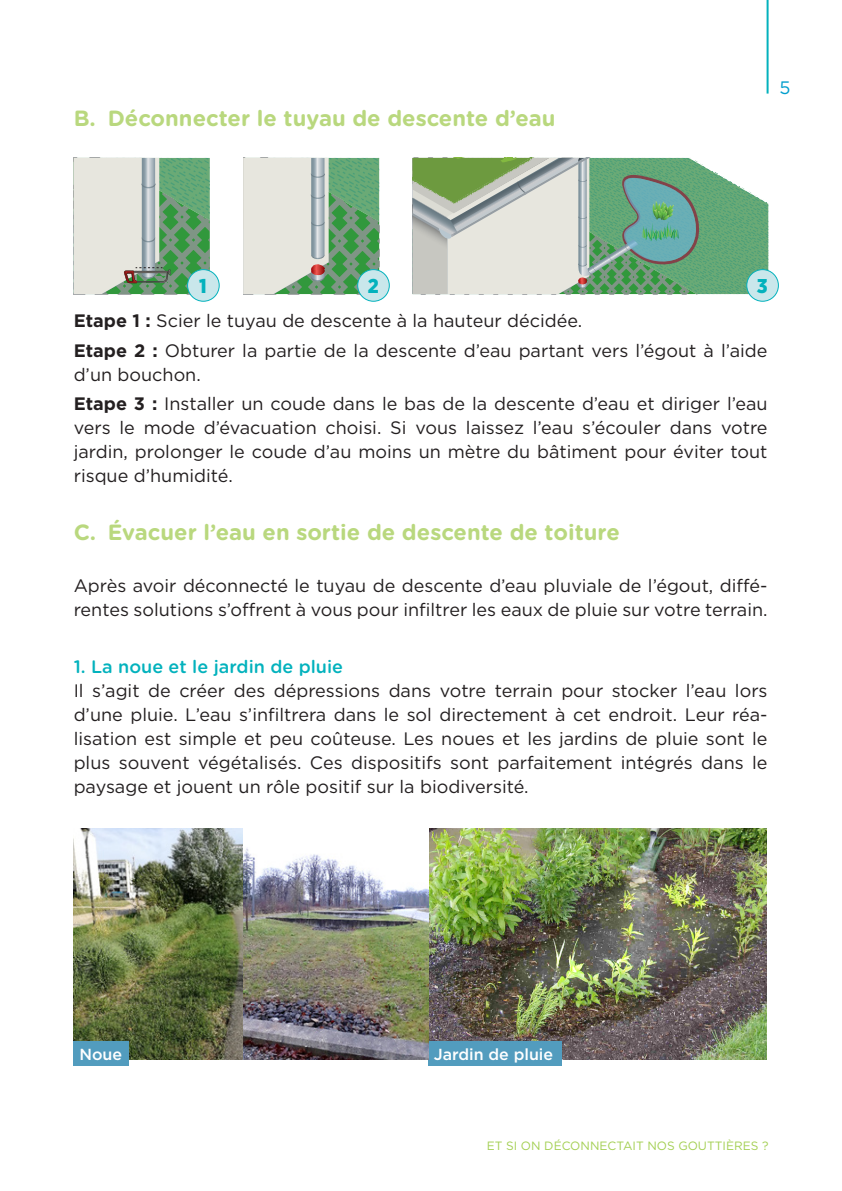
<style>
.page{position:relative;width:842px;height:1191px;background:#fff}
.page>*{position:absolute;margin:0;border:0;box-sizing:border-box;transform-origin:0 0}
.t1{font:700 22px "Gotham Rounded";color:#b9d87e}
.t2{font:900 20px "Gotham Narrow";color:#03b2bd}
.Texte_courant{font:18px/24px "Gotham";color:#231f20}
.Texte_pointiés{font:18px/24px "Gotham";color:#231f20}
.T3{font:500 18px "Gotham Rounded";color:#03b2bd}
.t3{font:18px "Gotham";color:#009ecd}
.t4{font:500 16px "Gotham";color:#fff}
.t5{font:12px "Gotham";color:#a3cf52}
.s1{font-weight:700}
</style>
<div class="page">
<hr style="left:766px;top:0;width:2px;height:94px;background:#03b2bd">
<img style="left:74px;top:828px;width:169px;height:231px">
<div style="left:74px;top:1041px;width:55px;height:24px;background:#529cbe"></div>
<img style="left:428px;top:828px;width:338px;height:231px">
<div style="left:428px;top:1041px;width:134px;height:24px;background:#529cbe"></div>
<img style="left:243px;top:848px;width:185px;height:211px">
<svg style="left:74px;top:158px;width:136px;height:136px"></svg>
<svg style="left:243px;top:158px;width:136px;height:136px"></svg>
<svg style="left:707px;top:168px;width:61px;height:126px;fill:#68a976"></svg>
<svg style="left:754px;top:239px;width:14px;height:33px"></svg>
<svg style="left:412px;top:158px;width:295px;height:136px"></svg>
<div style="left:188px;top:270px;width:31px;height:31px;background:#c9e7eb;border-radius:50%"></div>
<div style="left:187px;top:269px;width:33px;height:33px;border:1px solid #03b2bd;border-radius:50%"></div>
<div style="left:358px;top:270px;width:31px;height:31px;background:#c9e7eb;border-radius:50%"></div>
<div style="left:357px;top:269px;width:33px;height:33px;border:1px solid #03b2bd;border-radius:50%"></div>
<div style="left:747px;top:270px;width:31px;height:31px;background:#c9e7eb;border-radius:50%"></div>
<div style="left:746px;top:269px;width:33px;height:33px;border:1px solid #03b2bd;border-radius:50%"></div>
<p class="t1" style="left:74px;top:102px;width:483px">B. Déconnecter le tuyau de descente d’eau</p>
<p class="t3" style="left:780px;top:76px;width:13px">5</p>
<p class="t2" style="left:199px;top:273px;width:9px">1</p>
<p class="t2" style="left:368px;top:273px;width:12px">2</p>
<p class="t2" style="left:757px;top:273px;width:12px">3</p>
<p class="Texte_pointiés" style="left:74px;top:308px;width:510px"><span class="s1">Etape 1 :</span> Scier le tuyau de descente à la hauteur décidée.</p>
<p class="Texte_pointiés" style="left:74px;top:338px;width:695px"><span class="s1">Etape 2 :</span> Obturer la partie de la descente d’eau partant vers l’égout à l’aide d’un bouchon.</p>
<p class="Texte_pointiés" style="left:74px;top:391px;width:695px;text-align:justify"><span class="s1">Etape 3 :</span> Installer un coude dans le bas de la descente d’eau et diriger l’eau vers le mode d’évacuation choisi. Si vous laissez l’eau s’écouler dans votre jardin, prolonger le coude d’au moins un mètre du bâtiment pour éviter tout risque d’humidité.</p>
<p class="t1" style="left:74px;top:515px;width:548px">C. Évacuer l’eau en sortie de descente de toiture</p>
<p class="Texte_courant" style="left:74px;top:573px;width:695px">Après avoir déconnecté le tuyau de descente d’eau pluviale de l’égout, diffé&shy;rentes solutions s’offrent à vous pour infiltrer les eaux de pluie sur votre terrain.</p>
<p class="T3" style="left:74px;top:653px;width:271px">1. La noue et le jardin de pluie</p>
<p class="Texte_courant" style="left:74px;top:678px;width:695px;text-align:justify">Il s’agit de créer des dépressions dans votre terrain pour stocker l’eau lors d’une pluie. L’eau s’infiltrera dans le sol directement à cet endroit. Leur réa&shy;lisation est simple et peu coûteuse. Les noues et les jardins de pluie sont le plus souvent végétalisés. Ces dispositifs sont parfaitement intégrés dans le paysage et jouent un rôle positif sur la biodiversité.</p>
<p class="t4" style="left:79px;top:1043px;width:44px">Noue</p>
<p class="t4" style="left:434px;top:1043px;width:121px">Jardin de pluie</p>
<p class="t5" style="left:487px;top:1138px;width:283px">ET SI ON DÉCONNECTAIT NOS GOUTTIÈRES ?</p>
</div>
